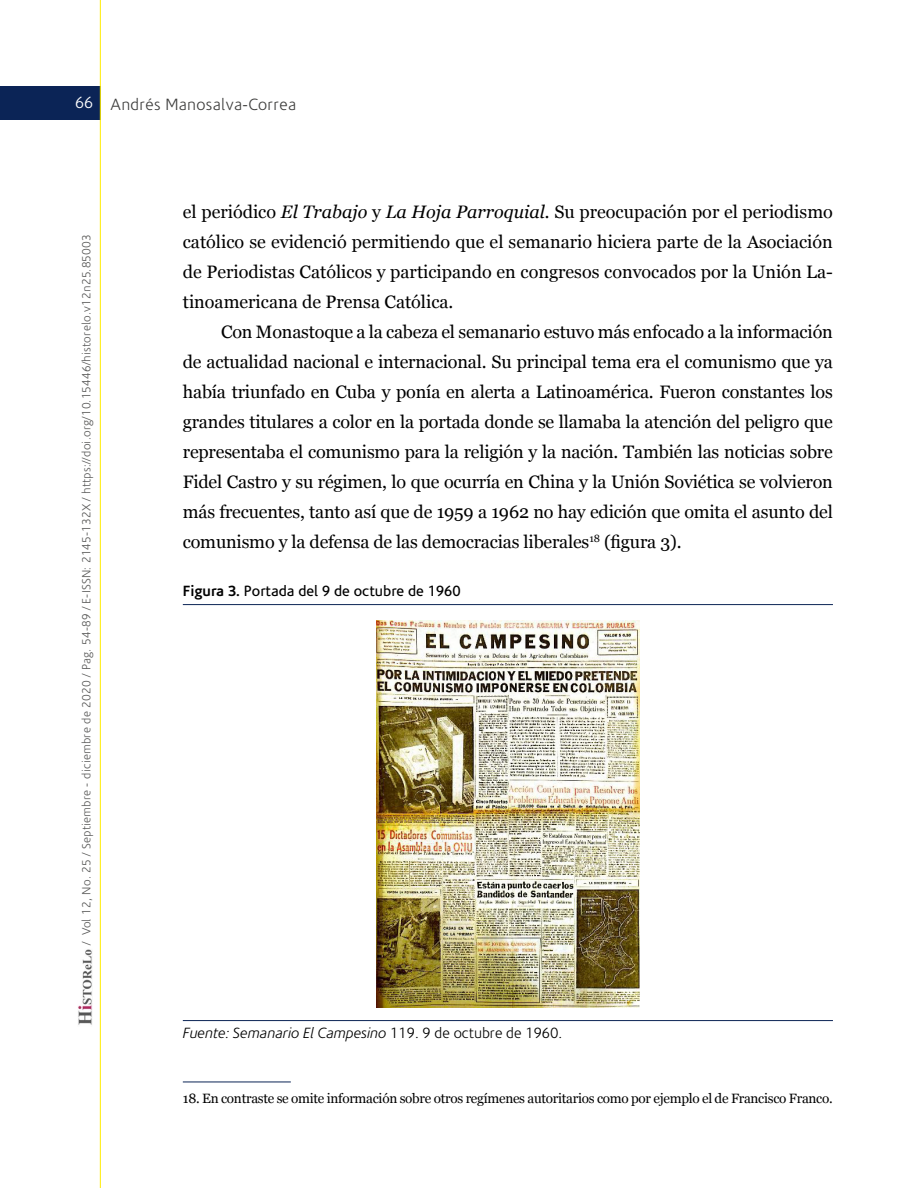
<style>
.page{position:relative;width:918px;height:1188px;background:#fff}
.page>*{position:absolute;margin:0;border:0;box-sizing:border-box;transform-origin:0 0}
.t1{font:18px/30px "Georgia";letter-spacing:-.005em;color:#000;text-align:justify}
.t2{font:300 16.5px "Corisande";letter-spacing:.02em;color:#3c3c3b}
.t3{font:italic 300 15px "Corisande";color:#000}
.t4{font:15px "Corisande";color:#000}
.t5{font:13.5px "Georgia";letter-spacing:-.02em;color:#000}
.t6{font:300 12px "Corisande";letter-spacing:.02em;color:#575756}
.s1{color:#fff}
.s2{font-style:italic}
.s3{font-weight:700}
.s4{font-style:normal}
</style>
<div class="page">
<div style="left:0;top:86px;width:100px;height:33px;background:#0b2456"></div>
<hr style="left:100px;top:0;width:1px;height:1188px;background:#ffed00">
<img style="left:78px;top:949px;width:14px;height:76px">
<hr style="left:183px;top:604px;width:650px;height:1px;background:#0b2456">
<hr style="left:183px;top:1020px;width:650px;height:1px;background:#0b2456">
<img style="left:376px;top:621px;width:264px;height:387px">
<hr style="left:183px;top:1082px;width:108px;height:1px;background:#0b2456">
<p class="t2" style="left:75px;top:96px;width:222px"><span class="s1">66</span> Andrés Manosalva-Correa</p>
<p class="t6" style="left:80px;top:945px;width:712px;rotate:-90deg">/ Vol 12, No. 25 / Septiembre - diciembre de 2020 / Pag. 54-89 / E-ISSN: 2145-132X / https://doi.org/10.15446/historelo.v12n25.85003</p>
<p class="t1" style="left:183px;top:196px;width:652px">el periódico <span class="s2">El Trabajo</span> y <span class="s2">La Hoja Parroquial.</span> Su preocupación por el periodismo católico se evidenció permitiendo que el semanario hiciera parte de la Asociación de Periodistas Católicos y participando en congresos convocados por la Unión La&shy;tinoamericana de Prensa Católica.</p>
<p class="t1" style="left:183px;top:316px;width:652px;text-indent:38px">Con Monastoque a la cabeza el semanario estuvo más enfocado a la información de actualidad nacional e internacional. Su principal tema era el comunismo que ya había triunfado en Cuba y ponía en alerta a Latinoamérica. Fueron constantes los grandes titulares a color en la portada donde se llamaba la atención del peligro que representaba el comunismo para la religión y la nación. También las noticias sobre Fidel Castro y su régimen, lo que ocurría en China y la Unión Soviética se volvieron más frecuentes, tanto así que de 1959 a 1962 no hay edición que omita el asunto del comunismo y la defensa de las democracias liberales<sup>18</sup> (figura 3).</p>
<p class="t4" style="left:183px;top:582px;width:279px"><span class="s3">Figura 3.</span> Portada del 9 de octubre de 1960</p>
<p class="t3" style="left:183px;top:1025px;width:381px">Fuente: Semanario El Campesino <span class="s4">119. 9 de octubre de 1960.</span></p>
<p class="t5" style="left:183px;top:1088px;width:651px">18. En contraste se omite información sobre otros regímenes autoritarios como por ejemplo el de Francisco Franco.</p>
</div>
